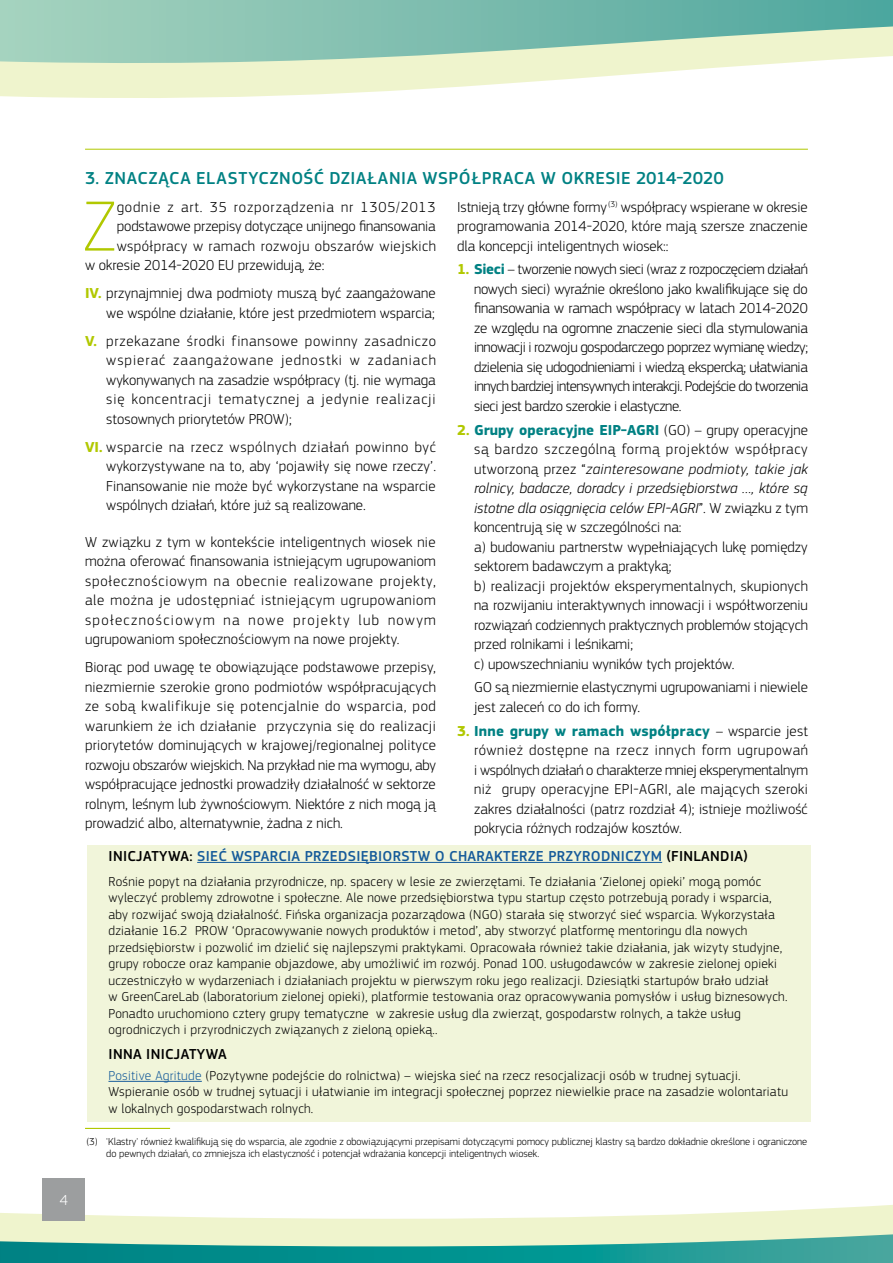
<style>
.page{position:relative;width:893px;height:1263px;background:#fff}
.page>*{position:absolute;margin:0;border:0;box-sizing:border-box;transform-origin:0 0}
.t1{font:100 73.8px "EC Square Sans Pro";color:#b1c800}
.t2{font:500 18px "EC Square Sans Pro";letter-spacing:.03em;color:#008183}
.t3{font:300 15px/19.5px "EC Square Sans Pro";color:#000;text-align:justify}
.t4{font:500 15px "EC Square Sans Pro";letter-spacing:.02em;color:#165b9a}
.t5{font:300 15px "EC Square Sans Pro";letter-spacing:.03em;color:#000}
.t6{font:300 15px "EC Square Sans Pro";letter-spacing:.055em;color:#000}
.t7{font:500 15px "EC Square Sans Pro";letter-spacing:.02em;color:#000}
.t8{font:300 15px "EC Square Sans Pro";color:#fff}
.t9{font:300 13.5px/16.5px "EC Square Sans Pro";letter-spacing:.02em;color:#000}
.t10{font:300 10.5px/12px "EC Square Sans Pro";color:#000}
.s1{font-weight:700;color:#b1c800}
.s2{font-weight:700;color:#008183}
.s3{font-style:italic}
.s4{color:#000}
.s5{color:#165b9a}
</style>
<div class="page">
<hr style="left:85px;top:149px;width:723px;height:1px;background:#b1c800">
<hr style="left:85px;top:1128px;width:85px;height:1px;background:#b1c800">
<div style="left:87px;top:845px;width:723px;height:277px;background:#f1f5da"></div>
<hr style="left:197px;top:862px;width:465px;height:1px;background:#165b9a">
<hr style="left:108px;top:1081px;width:94px;height:1px;background:#165b9a">
<svg style="left:0;top:1178px;width:893px;height:56px"></svg>
<svg style="left:0;top:1234px;width:893px;height:29px;background:#5ab3a4"></svg>
<div style="left:43px;top:1178px;width:42px;height:42px;background:#9c9e9f"></div>
<svg style="left:0;top:68px;width:710px;height:30px;fill:#eff4cd"></svg>
<svg style="left:0;top:0;width:893px;height:68px;background:#9dcdb8"></svg>
<p class="t8" style="left:60px;top:1191px;width:10px">4</p>
<p class="t2" style="left:85px;top:167px;width:640px">3. ZNACZĄCA ELASTYCZNOŚĆ DZIAŁANIA WSPÓŁPRACA W OKRESIE 2014-2020</p>
<p class="t3" style="left:457px;top:197px;width:352px">Istnieją trzy główne formy<sup>(3)</sup> współpracy wspierane w okresie programowania 2014-2020, które mają szersze znaczenie dla koncepcji inteligentnych wiosek::</p>
<p class="t3" style="left:474px;top:260px;width:336px;text-indent:-17px"><span class="s1">1.</span> <span class="s2">Sieci</span> – tworzenie nowych sieci (wraz z rozpoczęciem działań nowych sieci) wyraźnie określono jako kwalifikujące się do finansowania w ramach współpracy w latach 2014-2020 ze względu na ogromne znaczenie sieci dla stymulowania innowacji i rozwoju gospodarczego poprzez wymianę wiedzy; dzielenia się udogodnieniami i wiedzą ekspercką; ułatwiania innych bardziej intensywnych interakcji. Podejście do tworzenia sieci jest bardzo szerokie i elastyczne.</p>
<p class="t3" style="left:474px;top:420px;width:335px;text-align:left;text-indent:-17px"><span class="s1">2.</span> <span class="s2">Grupy operacyjne EIP-AGRI</span> (GO) – grupy operacyjne są bardzo szczególną formą projektów współpracy utworzoną przez “<span class="s3">zainteresowane podmioty, takie jak rolnicy, badacze, doradcy i przedsiębiorstwa …, które są istotne dla osiągnięcia celów EPI-AGRI</span>”. W związku z tym koncentrują się w szczególności na:<br>a) budowaniu partnerstw wypełniających lukę pomiędzy sektorem badawczym a praktyką;<br>b) realizacji projektów eksperymentalnych, skupionych na rozwijaniu interaktywnych innowacji i współtworzeniu rozwiązań codziennych praktycznych problemów stojących przed rolnikami i leśnikami;<br>c) upowszechnianiu wyników tych projektów.</p>
<p class="t3" style="left:474px;top:678px;width:335px">GO są niezmiernie elastycznymi ugrupowaniami i niewiele jest zaleceń co do ich formy.</p>
<p class="t3" style="left:474px;top:721px;width:335px;text-indent:-17px"><span class="s1">3.</span> <span class="s2">Inne grupy w ramach współpracy</span> – wsparcie jest również dostępne na rzecz innych form ugrupowań i wspólnych działań o charakterze mniej eksperymentalnym niż grupy operacyjne EPI-AGRI, ale mających szeroki zakres działalności (patrz rozdział 4); istnieje możliwość pokrycia różnych rodzajów kosztów.</p>
<p class="t4" style="left:109px;top:847px;width:641px"><span class="s4">INICJATYWA:</span> SIEĆ WSPARCIA PRZEDSIĘBIORSTW O CHARAKTERZE PRZYRODNICZYM <span class="s4">(FINLANDIA)</span></p>
<p class="t9" style="left:108px;top:873px;width:680px">Rośnie popyt na działania przyrodnicze, np. spacery w lesie ze zwierzętami. Te działania ‘Zielonej opieki’ mogą pomóc wyleczyć problemy zdrowotne i społeczne. Ale nowe przedsiębiorstwa typu startup często potrzebują porady i wsparcia, aby rozwijać swoją działalność. Fińska organizacja pozarządowa (NGO) starała się stworzyć sieć wsparcia. Wykorzystała działanie 16.2 PROW ‘Opracowywanie nowych produktów i metod’, aby stworzyć platformę mentoringu dla nowych przedsiębiorstw i pozwolić im dzielić się najlepszymi praktykami. Opracowała również takie działania, jak wizyty studyjne, grupy robocze oraz kampanie objazdowe, aby umożliwić im rozwój. Ponad 100. usługodawców w zakresie zielonej opieki uczestniczyło w wydarzeniach i działaniach projektu w pierwszym roku jego realizacji. Dziesiątki startupów brało udział<br>w GreenCareLab (laboratorium zielonej opieki), platformie testowania oraz opracowywania pomysłów i usług biznesowych.<br>Ponadto uruchomiono cztery grupy tematyczne w zakresie usług dla zwierząt, gospodarstw rolnych, a także usług ogrodniczych i przyrodniczych związanych z zieloną opieką..</p>
<p class="t7" style="left:109px;top:1045px;width:120px">INNA INICJATYWA</p>
<p class="t9" style="left:108px;top:1067px;width:681px"><span class="s5">Positive Agritude</span> (Pozytywne podejście do rolnictwa) – wiejska sieć na rzecz resocjalizacji osób w trudnej sytuacji.<br>Wspieranie osób w trudnej sytuacji i ułatwianie im integracji społecznej poprzez niewielkie prace na zasadzie wolontariatu w lokalnych gospodarstwach rolnych.</p>
<h1 class="t1" style="left:83px;top:183px;width:36px">Z</h1>
<p class="t6" style="left:117px;top:198px;width:320px">godnie z art. 35 rozporządzenia nr 1305/2013</p>
<p class="t3" style="left:117px;top:216px;width:320px">podstawowe przepisy dotyczące unijnego finansowania</p>
<p class="t5" style="left:117px;top:237px;width:321px">współpracy w ramach rozwoju obszarów wiejskich</p>
<p class="t3" style="left:85px;top:255px;width:241px">w okresie 2014-2020 EU przewidują, że:</p>
<p class="t3" style="left:85px;top:283px;width:352px;text-align:right"><span class="s1">IV.</span> przynajmniej dwa podmioty muszą być zaangażowane we wspólne działanie, które jest przedmiotem wsparcia;</p>
<p class="t3" style="left:106px;top:331px;width:331px;text-indent:-21px"><span class="s1">V.</span> przekazane środki finansowe powinny zasadniczo wspierać zaangażowane jednostki w zadaniach wykonywanych na zasadzie współpracy (tj. nie wymaga się koncentracji tematycznej a jedynie realizacji stosownych priorytetów PROW);</p>
<p class="t3" style="left:106px;top:437px;width:331px;text-indent:-21px"><span class="s1">VI.</span> wsparcie na rzecz wspólnych działań powinno być wykorzystywane na to, aby ‘pojawiły się nowe rzeczy’.<br>Finansowanie nie może być wykorzystane na wsparcie wspólnych działań, które już są realizowane.</p>
<p class="t3" style="left:85px;top:532px;width:352px">W związku z tym w kontekście inteligentnych wiosek nie można oferować finansowania istniejącym ugrupowaniom społecznościowym na obecnie realizowane projekty, ale można je udostępniać istniejącym ugrupowaniom społecznościowym na nowe projekty lub nowym ugrupowaniom społecznościowym na nowe projekty.</p>
<p class="t3" style="left:85px;top:657px;width:353px">Biorąc pod uwagę te obowiązujące podstawowe przepisy, niezmiernie szerokie grono podmiotów współpracujących ze sobą kwalifikuje się potencjalnie do wsparcia, pod warunkiem że ich działanie przyczynia się do realizacji priorytetów dominujących w krajowej/regionalnej polityce rozwoju obszarów wiejskich. Na przykład nie ma wymogu, aby współpracujące jednostki prowadziły działalność w sektorze rolnym, leśnym lub żywnościowym. Niektóre z nich mogą ją prowadzić albo, alternatywnie, żadna z nich.</p>
<p class="t10" style="left:106px;top:1135px;width:702px;text-indent:-20px">(3) 'Klastry' również kwalifikują się do wsparcia, ale zgodnie z obowiązującymi przepisami dotyczącymi pomocy publicznej klastry są bardzo dokładnie określone i ograniczone do pewnych działań, co zmniejsza ich elastyczność i potencjał wdrażania koncepcji inteligentnych wiosek.</p>
</div>
